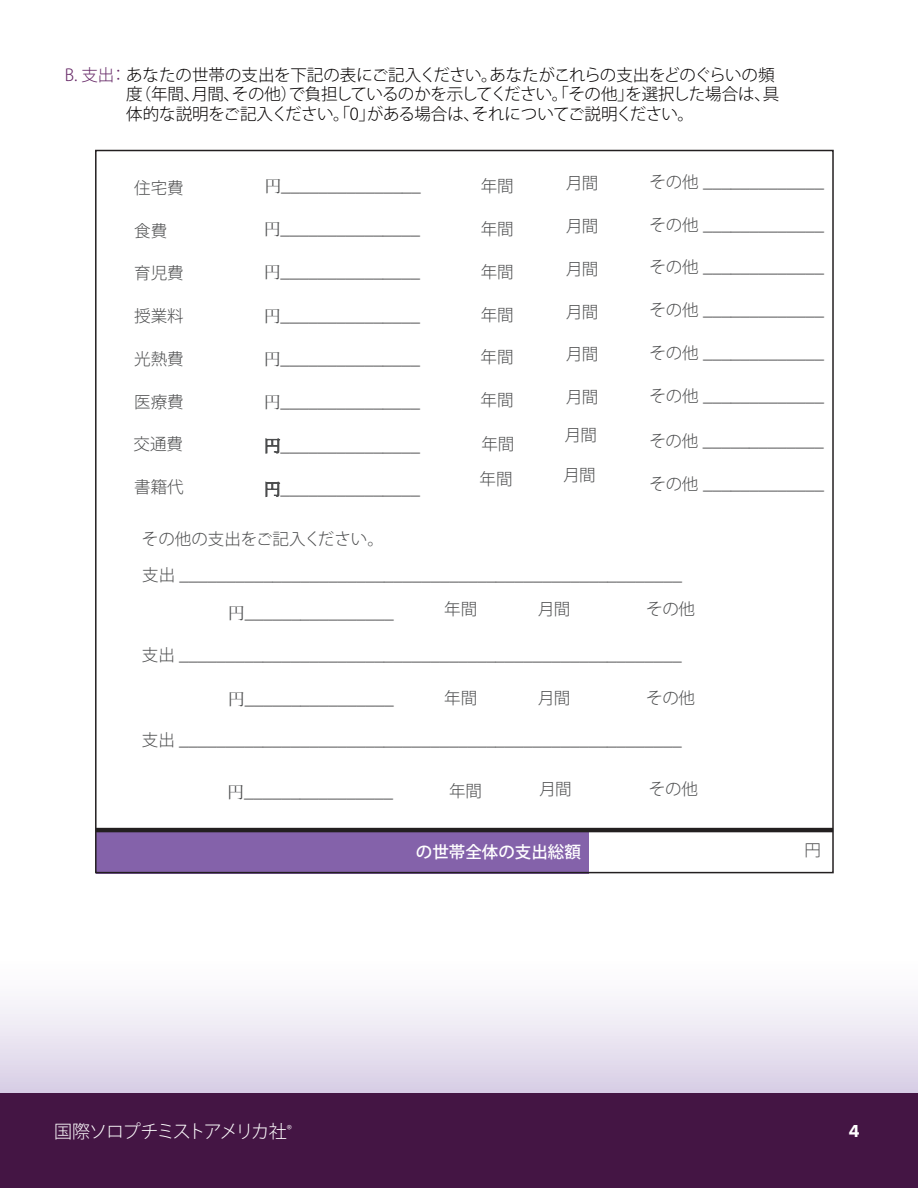
<style>
.page{position:relative;width:918px;height:1188px;background:#fff}
.page>*{position:absolute;margin:0;border:0;box-sizing:border-box;transform-origin:0 0}
.t1{font:300 18px "Koz Go Pro";letter-spacing:-.09em;color:#fff}
.t2{font:700 18px "Proxima Nova";color:#fff}
.FormQuestion{font:16.5px/36px "Proxima Nova";color:#4b4c4d}
.t3{font:300 16.5px/19.8px "Koz Go Pro";letter-spacing:-.02em;color:#040101}
.FormQuestion-2{font:300 16.5px "Koz Go Pro";color:#4b4c4d}
.t4{font:500 16.5px "Koz Go Pro";color:#fff}
.s1{color:#652766}
.s2{font-family:"Koz Go Pro";font-weight:300}
.s3{font-family:"Koz Min Pr 6 N"}
</style>
<div class="page">
<svg style="left:0;top:1000px;width:918px;height:93px"></svg>
<div style="left:0;top:1093px;width:918px;height:95px;background:#441544"></div>
<div style="left:96px;top:828px;width:493px;height:45px;background:#8462aa"></div>
<hr style="left:96px;top:828px;width:737px;height:4px;background:#231f20">
<p class="t3" style="left:126px;top:65px;width:655px;text-indent:-61px"><span class="s1">B. 支出：</span> あなたの世帯の支出を下記の表にご記入ください。あなたがこれらの支出をどのぐらいの頻度（年間、月間、その他）で負担しているのかを示してください。「その他」を選択した場合は、具体的な説明をご記入ください。「0」がある場合は、それについてご説明ください。</p>
<p class="FormQuestion-2" style="left:134px;top:177px;width:51px">住宅費</p>
<p class="FormQuestion-2" style="left:566px;top:173px;width:34px">月間</p>
<p class="FormQuestion" style="left:650px;top:165px;width:176px"><span class="s2">その他</span> _____________</p>
<p class="FormQuestion-2" style="left:134px;top:220px;width:35px">食費</p>
<p class="FormQuestion-2" style="left:566px;top:215px;width:34px">月間</p>
<p class="FormQuestion" style="left:650px;top:208px;width:176px"><span class="s2">その他</span> _____________</p>
<p class="FormQuestion-2" style="left:134px;top:263px;width:51px">育児費</p>
<p class="FormQuestion-2" style="left:566px;top:258px;width:34px">月間</p>
<p class="FormQuestion" style="left:650px;top:251px;width:176px"><span class="s2">その他</span> _____________</p>
<p class="FormQuestion-2" style="left:134px;top:305px;width:51px">授業料</p>
<p class="FormQuestion-2" style="left:566px;top:301px;width:34px">月間</p>
<p class="FormQuestion" style="left:650px;top:293px;width:176px"><span class="s2">その他</span> _____________</p>
<p class="FormQuestion-2" style="left:134px;top:348px;width:51px">光熱費</p>
<p class="FormQuestion-2" style="left:566px;top:344px;width:34px">月間</p>
<p class="FormQuestion" style="left:650px;top:336px;width:176px"><span class="s2">その他</span> _____________</p>
<p class="FormQuestion-2" style="left:134px;top:391px;width:51px">医療費</p>
<p class="FormQuestion-2" style="left:481px;top:175px;width:34px">年間</p>
<p class="FormQuestion-2" style="left:481px;top:218px;width:34px">年間</p>
<p class="FormQuestion-2" style="left:481px;top:261px;width:34px">年間</p>
<p class="FormQuestion-2" style="left:481px;top:304px;width:34px">年間</p>
<p class="FormQuestion-2" style="left:481px;top:346px;width:34px">年間</p>
<p class="FormQuestion-2" style="left:481px;top:389px;width:34px">年間</p>
<p class="FormQuestion-2" style="left:566px;top:386px;width:34px">月間</p>
<p class="FormQuestion" style="left:650px;top:379px;width:176px"><span class="s2">その他</span> _____________</p>
<p class="FormQuestion" style="left:265px;top:169px;width:158px"><span class="s3">円</span>_______________</p>
<p class="FormQuestion" style="left:264px;top:212px;width:158px"><span class="s3">円</span>_______________</p>
<p class="FormQuestion" style="left:264px;top:256px;width:158px"><span class="s3">円</span>_______________</p>
<p class="FormQuestion" style="left:264px;top:299px;width:158px"><span class="s3">円</span>_______________</p>
<p class="FormQuestion" style="left:264px;top:342px;width:158px"><span class="s3">円</span>_______________</p>
<p class="FormQuestion" style="left:264px;top:386px;width:158px"><span class="s3">円</span>_______________</p>
<p class="FormQuestion" style="left:264px;top:429px;width:158px"><span class="s3">円</span>_______________</p>
<p class="FormQuestion" style="left:264px;top:472px;width:158px"><span class="s3">円</span>_______________</p>
<p class="FormQuestion-2" style="left:565px;top:424px;width:34px">月間</p>
<p class="FormQuestion" style="left:649px;top:425px;width:176px"><span class="s2">その他</span> _____________</p>
<p class="FormQuestion-2" style="left:134px;top:433px;width:51px">交通費</p>
<p class="FormQuestion-2" style="left:481px;top:433px;width:34px">年間</p>
<p class="FormQuestion-2" style="left:480px;top:468px;width:34px">年間</p>
<p class="FormQuestion-2" style="left:564px;top:464px;width:34px">月間</p>
<p class="FormQuestion" style="left:650px;top:467px;width:176px"><span class="s2">その他</span> _____________</p>
<p class="FormQuestion" style="left:142px;top:522px;width:542px"><span class="s2">その他の支出をご記入ください。<br>支出</span> ______________________________________________________</p>
<p class="FormQuestion" style="left:228px;top:596px;width:167px"><span class="s3">円</span>________________</p>
<p class="FormQuestion-2" style="left:444px;top:598px;width:34px">年間</p>
<p class="FormQuestion-2" style="left:538px;top:598px;width:34px">月間</p>
<p class="FormQuestion-2" style="left:646px;top:598px;width:50px">その他</p>
<p class="FormQuestion" style="left:142px;top:638px;width:541px"><span class="s2">支出</span> ______________________________________________________</p>
<p class="FormQuestion" style="left:228px;top:682px;width:167px"><span class="s3">円</span>________________</p>
<p class="FormQuestion-2" style="left:444px;top:687px;width:34px">年間</p>
<p class="FormQuestion-2" style="left:538px;top:687px;width:34px">月間</p>
<p class="FormQuestion-2" style="left:646px;top:687px;width:50px">その他</p>
<p class="FormQuestion" style="left:142px;top:724px;width:541px"><span class="s2">支出</span> ______________________________________________________</p>
<p class="FormQuestion" style="left:228px;top:775px;width:167px"><span class="s3">円</span>________________</p>
<p class="FormQuestion-2" style="left:449px;top:780px;width:34px">年間</p>
<p class="FormQuestion-2" style="left:540px;top:778px;width:34px">月間</p>
<p class="FormQuestion-2" style="left:649px;top:778px;width:51px">その他</p>
<p class="FormQuestion-2" style="left:134px;top:476px;width:51px">書籍代</p>
<p class="t4" style="left:416px;top:841px;width:166px">の世帯全体の支出総額</p>
<p class="FormQuestion-2" style="left:804px;top:839px;width:18px">円</p>
<p class="t1" style="left:54px;top:1120px;width:240px">国際ソロプチミストアメリカ社<sup>®</sup></p>
<p class="t2" style="left:849px;top:1122px;width:12px">4</p>
</div>
